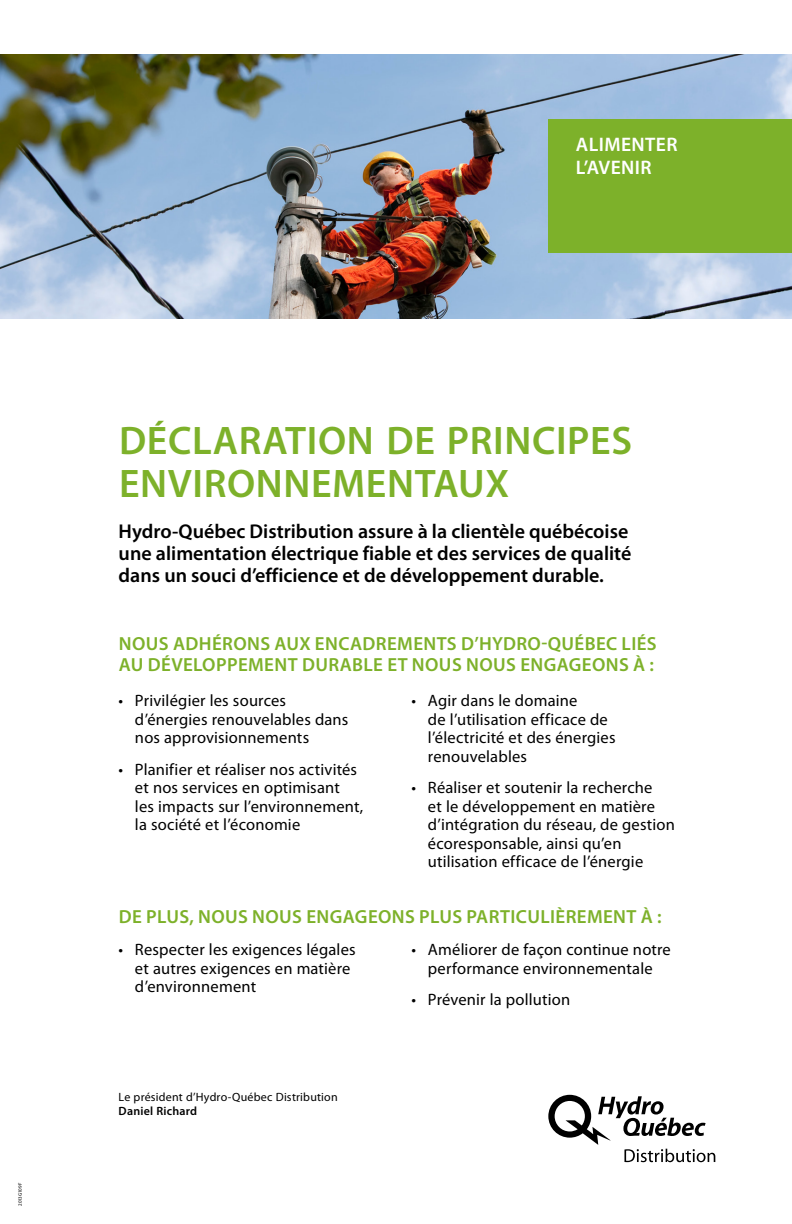
<style>
.page{position:relative;width:792px;height:1224px;background:#fff}
.page>*{position:absolute;margin:0;border:0;box-sizing:border-box;transform-origin:0 0}
.TITRE{font:600 40px/43px "Myriad Pro";letter-spacing:.015em;color:#7db12a}
.INTRO{font:600 20px/22px "Myriad Pro";color:#000}
.t1{font:600 19.6px/23.2px "Myriad Pro";letter-spacing:.02em;color:#fff}
.SOUS-TITRE{font:600 19px/21px "Myriad Pro";letter-spacing:.02em;color:#7db12a}
.BULLET{font:16.5px/18.5px "Myriad Pro";letter-spacing:.01em;color:#000}
.SIGNATURE{font:12px "Myriad Pro";letter-spacing:.02em;color:#000}
.SIGNATURE-2{font:600 12px "Myriad Pro";letter-spacing:.02em;color:#000}
.Texte_sans_lettrine{font:5px "Myriad Pro";letter-spacing:-.01em;color:#000}
</style>
<div class="page">
<img style="left:0;top:54px;width:792px;height:264px">
<svg style="left:548px;top:1095px;width:167px;height:67px"></svg>
<div style="left:548px;top:119px;width:244px;height:134px;background:#7db12a"></div>
<p class="t1" style="left:576px;top:133px;width:103px">ALIMENTER<br>L’AVENIR</p>
<p class="Texte_sans_lettrine" style="left:18px;top:1206px;width:25px;rotate:-90deg">2013G109F</p>
<h1 class="TITRE" style="left:119px;top:420px;width:515px">DÉCLARATION DE PRINCIPES<br>ENVIRONNEMENTAUX</h1>
<h2 class="INTRO" style="left:119px;top:520px;width:514px">Hydro-Québec Distribution assure à la clientèle québécoise une alimentation électrique fiable et des services de qualité dans un souci d’efficience et de développement durable.</h2>
<h3 class="SOUS-TITRE" style="left:119px;top:633px;width:539px">NOUS ADHÉRONS AUX ENCADREMENTS D’HYDRO-QUÉBEC LIÉS<br>AU DÉVELOPPEMENT DURABLE ET NOUS NOUS ENGAGEONS À :</h3>
<p class="BULLET" style="left:135px;top:692px;width:215px;text-indent:-16px">• Privilégier les sources d’énergies renouvelables dans nos approvisionnements</p>
<p class="BULLET" style="left:135px;top:760px;width:230px;text-indent:-16px">• Planifier et réaliser nos activités et nos services en optimisant<br>les impacts sur l’environnement, la société et l’économie</p>
<p class="BULLET" style="left:428px;top:692px;width:189px;text-indent:-16px">• Agir dans le domaine<br>de l’utilisation efficace de l’électricité et des énergies renouvelables</p>
<p class="BULLET" style="left:428px;top:779px;width:249px;text-indent:-16px">• Réaliser et soutenir la recherche<br>et le développement en matière d’intégration du réseau, de gestion écoresponsable, ainsi qu’en utilisation efficace de l’énergie</p>
<h3 class="SOUS-TITRE" style="left:119px;top:907px;width:544px">DE PLUS, NOUS NOUS ENGAGEONS PLUS PARTICULIÈREMENT À :</h3>
<p class="BULLET" style="left:135px;top:941px;width:222px;text-indent:-16px">• Respecter les exigences légales et autres exigences en matière d’environnement</p>
<p class="BULLET" style="left:412px;top:941px;width:261px;text-align:center">• Améliorer de façon continue notre performance environnementale</p>
<p class="BULLET" style="left:412px;top:990px;width:160px">• Prévenir la pollution</p>
<h4 class="SIGNATURE" style="left:119px;top:1090px;width:221px">Le président d’Hydro-Québec Distribution</h4>
<h4 class="SIGNATURE-2" style="left:119px;top:1104px;width:80px">Daniel Richard</h4>
</div>
